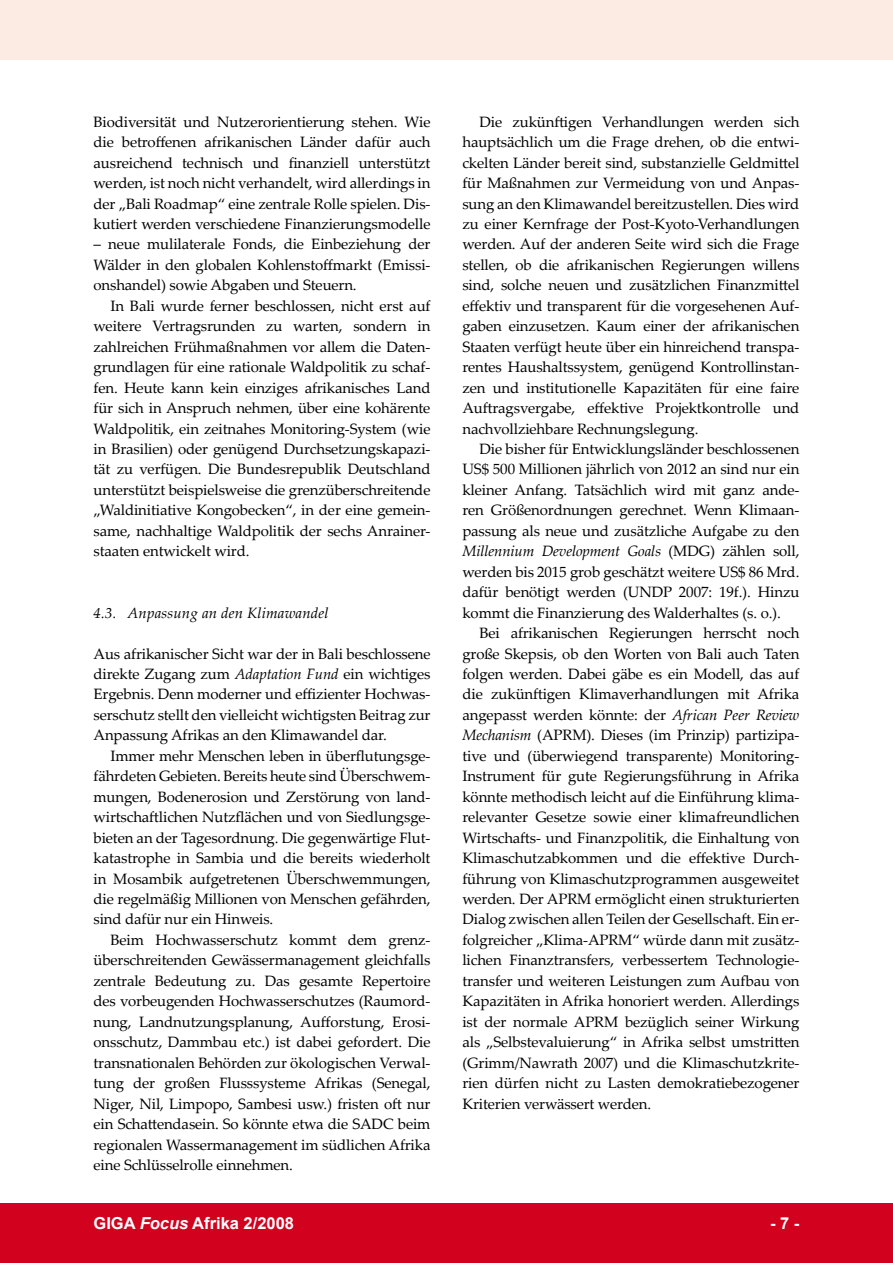
<style>
.page{position:relative;width:893px;height:1263px;background:#fff}
.page>*{position:absolute;margin:0;border:0;box-sizing:border-box;transform-origin:0 0}
.t1{font:700 16.5px "Arial";color:#fff}
.t2{font:15px/20.4px "Palatino Linotype";letter-spacing:-.01em;color:#000;text-align:justify}
.t3{font:italic 15px "Palatino Linotype";letter-spacing:.01em;color:#000}
.s1{font-style:italic}
</style>
<div class="page">
<div style="left:0;top:1203px;width:893px;height:60px;background:#d2011e"></div>
<div style="left:0;top:0;width:893px;height:60px;background:#fbebe3"></div>
<p class="t2" style="left:94px;top:111px;width:338px">Biodiversität und Nutzerorientierung stehen. Wie die betroffenen afrikanischen Länder dafür auch ausreichend technisch und finanziell unterstützt werden, ist noch nicht verhandelt, wird allerdings in der „Bali Roadmap“ eine zentrale Rolle spielen. Dis&shy;kutiert werden verschiedene Finanzierungsmodelle</p>
<p class="t2" style="left:94px;top:234px;width:338px">– neue mulilaterale Fonds, die Einbeziehung der Wälder in den globalen Kohlenstoffmarkt (Emissi&shy;onshandel) sowie Abgaben und Steuern.</p>
<p class="t2" style="left:94px;top:295px;width:338px;text-indent:17px">In Bali wurde ferner beschlossen, nicht erst auf weitere Vertragsrunden zu warten, sondern in zahlreichen Frühmaßnahmen vor allem die Daten&shy;grundlagen für eine rationale Waldpolitik zu schaf&shy;fen. Heute kann kein einziges afrikanisches Land für sich in Anspruch nehmen, über eine kohärente Waldpolitik, ein zeitnahes Monitoring-System (wie in Brasilien) oder genügend Durchsetzungskapazi&shy;tät zu verfügen. Die Bundesrepublik Deutschland unterstützt beispielsweise die grenzüberschreitende „Waldinitiative Kongobecken“, in der eine gemein&shy;same, nachhaltige Waldpolitik der sechs Anrainer&shy;staaten entwickelt wird.</p>
<p class="t3" style="left:94px;top:602px;width:237px">4.3. Anpassung an den Klimawandel</p>
<p class="t2" style="left:94px;top:643px;width:338px">Aus afrikanischer Sicht war der in Bali beschlossene direkte Zugang zum <span class="s1">Adaptation Fund</span> ein wichtiges Ergebnis. Denn moderner und effizienter Hochwas&shy;serschutz stellt den vielleicht wichtigsten Beitrag zur Anpassung Afrikas an den Klimawandel dar.</p>
<p class="t2" style="left:94px;top:745px;width:339px;text-indent:17px">Immer mehr Menschen leben in überflutungsge&shy;fährdeten Gebieten. Bereits heute sind Überschwem&shy;mungen, Bodenerosion und Zerstörung von land&shy;wirtschaftlichen Nutzflächen und von Siedlungsge&shy;bieten an der Tagesordnung. Die gegenwärtige Flut&shy;katastrophe in Sambia und die bereits wiederholt in Mosambik aufgetretenen Überschwemmungen, die regelmäßig Millionen von Menschen gefährden, sind dafür nur ein Hinweis.</p>
<p class="t2" style="left:94px;top:929px;width:338px;text-indent:17px">Beim Hochwasserschutz kommt dem grenz&shy;überschreitenden Gewässermanagement gleichfalls zentrale Bedeutung zu. Das gesamte Repertoire des vorbeugenden Hochwasserschutzes (Raumord&shy;nung, Landnutzungsplanung, Aufforstung, Erosi&shy;onsschutz, Dammbau etc.) ist dabei gefordert. Die transnationalen Behörden zur ökologischen Verwal&shy;tung der großen Flusssysteme Afrikas (Senegal, Niger, Nil, Limpopo, Sambesi usw.) fristen oft nur ein Schattendasein. So könnte etwa die SADC beim regionalen Wassermanagement im südlichen Afrika eine Schlüsselrolle einnehmen.</p>
<p class="t2" style="left:462px;top:111px;width:338px;text-indent:17px">Die zukünftigen Verhandlungen werden sich hauptsächlich um die Frage drehen, ob die entwi&shy;ckelten Länder bereit sind, substanzielle Geldmittel für Maßnahmen zur Vermeidung von und Anpas&shy;sung an den Klimawandel bereitzustellen. Dies wird zu einer Kernfrage der Post-Kyoto-Verhandlungen werden. Auf der anderen Seite wird sich die Frage stellen, ob die afrikanischen Regierungen willens sind, solche neuen und zusätzlichen Finanzmittel effektiv und transparent für die vorgesehenen Auf&shy;gaben einzusetzen. Kaum einer der afrikanischen Staaten verfügt heute über ein hinreichend transpa&shy;rentes Haushaltssystem, genügend Kontrollinstan&shy;zen und institutionelle Kapazitäten für eine faire Auftragsvergabe, effektive Projektkontrolle und nachvollziehbare Rechnungslegung.</p>
<p class="t2" style="left:462px;top:438px;width:339px;text-indent:17px">Die bisher für Entwicklungsländer beschlossenen US$ 500 Millionen jährlich von 2012 an sind nur ein kleiner Anfang. Tatsächlich wird mit ganz ande&shy;ren Größenordnungen gerechnet. Wenn Klimaan&shy;passung als neue und zusätzliche Aufgabe zu den <span class="s1">Millennium Development Goals</span> (MDG) zählen soll, werden bis 2015 grob geschätzt weitere US$ 86 Mrd. dafür benötigt werden (UNDP 2007: 19f.). Hinzu kommt die Finanzierung des Walderhaltes (s. o.).</p>
<p class="t2" style="left:462px;top:622px;width:339px;text-indent:17px">Bei afrikanischen Regierungen herrscht noch gro-ße Skepsis, ob den Worten von Bali auch Taten folgen werden. Dabei gäbe es ein Modell, das auf die zukünftigen Klimaverhandlungen mit Afrika angepasst werden könnte: der <span class="s1">African Peer Review Mech-anism</span> (APRM). Dieses (im Prinzip) partizipa&shy;tive und (überwiegend transparente) Monitoring-Instrument für gute Regierungsführung in Afrika könnte methodisch leicht auf die Einführung klima&shy;relevanter Gesetze sowie einer klimafreundlichen Wirtschafts- und Finanzpolitik, die Einhaltung von Klimaschutzabkommen und die effektive Durch&shy;führung von Klimaschutzprogrammen ausgeweitet werden. Der APRM ermöglicht einen strukturierten Dialog zwischen allen Teilen der Gesellschaft. Ein er&shy;folgreicher „Klima-APRM“ würde dann mit zusätz&shy;lichen Finanztransfers, verbessertem Technologie&shy;transfer und weiteren Leistungen zum Aufbau von Kapazitäten in Afrika honoriert werden. Allerdings ist der normale APRM bezüglich seiner Wirkung als „Selbst-evaluierung“ in Afrika selbst umstritten (Grimm/Nawrath 2007) und die Klimaschutzkrite&shy;rien dürfen nicht zu Lasten demokratiebezogener Kriterien verwässert werden.</p>
<p class="t1" style="left:94px;top:1212px;width:202px">GIGA <span class="s1">Focus</span> Afrika 2/2008</p>
<p class="t1" style="left:770px;top:1212px;width:31px">- -</p>
</div>
